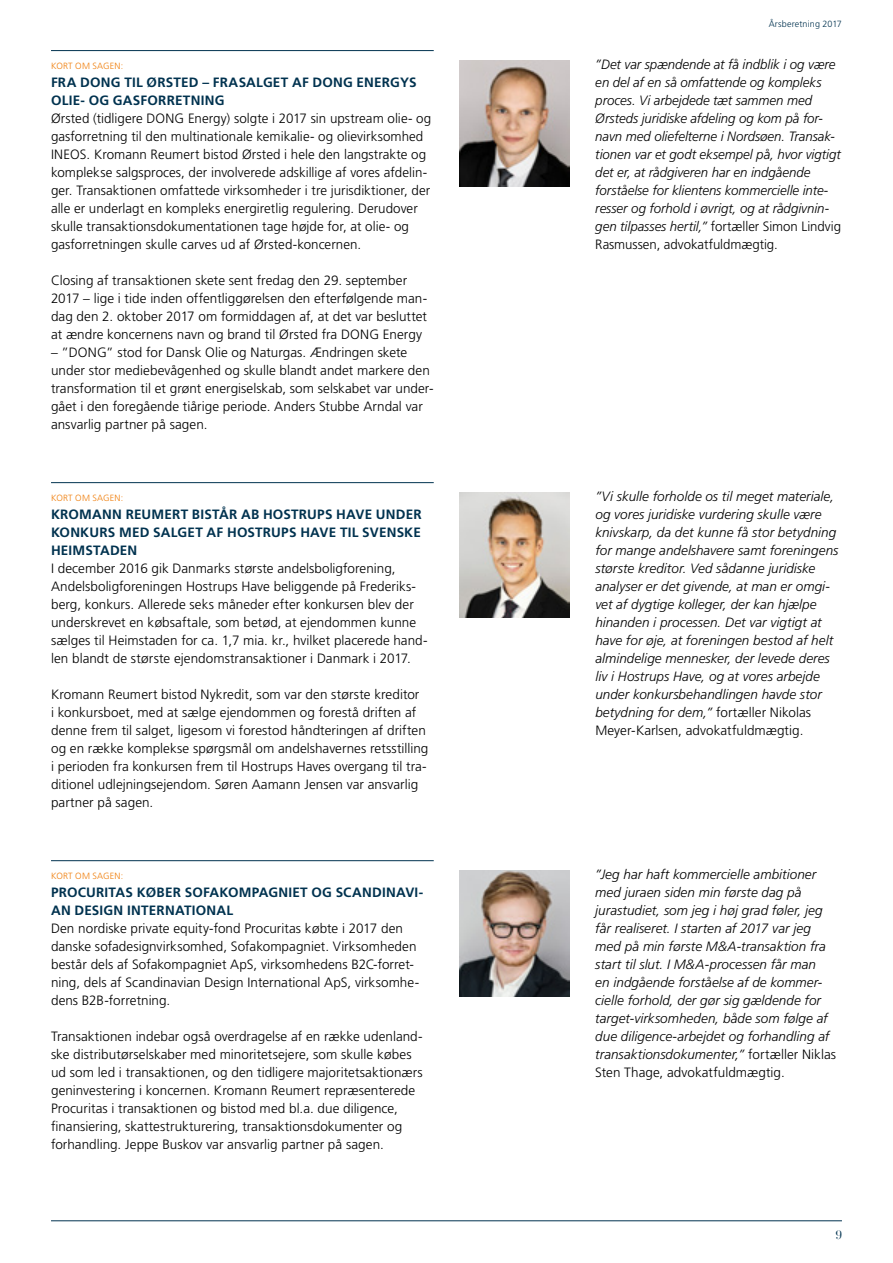
<style>
.page{position:relative;width:893px;height:1263px;background:#fff}
.page>*{position:absolute;margin:0;border:0;box-sizing:border-box;transform-origin:0 0}
.t1{font:300 13.5px/18px "Frutiger LT Std";letter-spacing:.005em;color:#000}
.t2{font:italic 300 13.5px/18px "Frutiger LT Std";color:#000}
.t3{font:700 13.5px/18px "Frutiger LT Std";letter-spacing:.015em;color:#00324f}
.t4{font:12px "Didot LT Std";color:#00324f}
.t5{font:300 9px "Frutiger LT Std";letter-spacing:.02em;color:#f07e0b}
.t6{font:300 9px "Frutiger LT Std";letter-spacing:.015em;color:#00324f}
.s1{font-style:normal}
</style>
<div class="page">
<hr style="left:51px;top:1220px;width:791px;height:1px;background:#00324f">
<hr style="left:51px;top:482px;width:383px;height:1px;background:#00324f">
<hr style="left:51px;top:860px;width:383px;height:1px;background:#00324f">
<hr style="left:51px;top:50px;width:383px;height:1px;background:#00324f">
<img style="left:459px;top:60px;width:111px;height:126px">
<img style="left:459px;top:492px;width:111px;height:126px">
<img style="left:459px;top:870px;width:111px;height:126px">
<p class="t5" style="left:51px;top:61px;width:74px">KORT OM SAGEN:</p>
<p class="t3" style="left:51px;top:73px;width:367px">FRA DONG TIL ØRSTED – FRASALGET AF DONG ENERGYS<br>OLIE- OG GASFORRETNING</p>
<p class="t1" style="left:51px;top:110px;width:382px">Ørsted (tidligere DONG Energy) solgte i 2017 sin upstream olie- og gasforretning til den multinationale kemikalie- og olievirksomhed INEOS. Kromann Reumert bistod Ørsted i hele den langstrakte og komplekse salgsproces, der involverede adskillige af vores afdelin&shy;ger. Transaktionen omfattede virksomheder i tre jurisdiktioner, der alle er underlagt en kompleks energiretlig regulering. Derudover skulle transaktionsdokumentationen tage højde for, at olie- og gasforretningen skulle carves ud af Ørsted-koncernen.</p>
<p class="t1" style="left:51px;top:272px;width:378px">Closing af transaktionen skete sent fredag den 29. september 2017 – lige i tide inden offentliggørelsen den efterfølgende man&shy;dag den 2. oktober 2017 om formiddagen af, at det var besluttet at ændre koncernens navn og brand til Ørsted fra DONG Energy</p>
<p class="t1" style="left:51px;top:344px;width:384px">– ”DONG” stod for Dansk Olie og Naturgas. Ændringen skete under stor mediebevågenhed og skulle blandt andet markere den transformation til et grønt energiselskab, som selskabet var under&shy;gået i den foregående tiårige periode. Anders Stubbe Arndal var ansvarlig partner på sagen.</p>
<p class="t5" style="left:51px;top:493px;width:74px">KORT OM SAGEN:</p>
<p class="t3" style="left:51px;top:505px;width:372px;text-align:justify">KROMANN REUMERT BISTÅR AB HOSTRUPS HAVE UNDER KONKURS MED SALGET AF HOSTRUPS HAVE TIL SVENSKE HEIMSTADEN</p>
<p class="t1" style="left:51px;top:560px;width:378px">I december 2016 gik Danmarks største andelsboligforening, Andelsboligforeningen Hostrups Have beliggende på Frederiks&shy;berg, konkurs. Allerede seks måneder efter konkursen blev der underskrevet en købsaftale, som betød, at ejendommen kunne sælges til Heimstaden for ca. 1,7 mia. kr., hvilket placerede hand&shy;len blandt de største ejendomstransaktioner i Danmark i 2017.</p>
<p class="t1" style="left:51px;top:686px;width:379px">Kromann Reumert bistod Nykredit, som var den største kreditor<br>i konkursboet, med at sælge ejendommen og forestå driften af denne frem til salget, ligesom vi forestod håndteringen af driften og en række komplekse spørgsmål om andelshavernes retsstilling i perioden fra konkursen frem til Hostrups Haves overgang til tra&shy;ditionel udlejningsejendom. Søren Aamann Jensen var ansvarlig partner på sagen.</p>
<p class="t5" style="left:51px;top:871px;width:74px">KORT OM SAGEN:</p>
<p class="t3" style="left:51px;top:883px;width:374px">PROCURITAS KØBER SOFAKOMPAGNIET OG SCANDINAVI-<br>AN DESIGN INTERNATIONAL</p>
<p class="t1" style="left:51px;top:920px;width:370px">Den nordiske private equity-fond Procuritas købte i 2017 den danske sofadesignvirksomhed, Sofakompagniet. Virksomheden består dels af Sofakompagniet ApS, virksomhedens B2C-forret&shy;ning, dels af Scandinavian Design International ApS, virksomhe&shy;dens B2B-forretning.</p>
<p class="t1" style="left:51px;top:1028px;width:373px">Transaktionen indebar også overdragelse af en række udenland&shy;ske distributørselskaber med minoritetsejere, som skulle købes ud som led i transaktionen, og den tidligere majoritetsaktionærs geninvestering i koncernen. Kromann Reumert repræsenterede Procuritas i transaktionen og bistod med bl.a. due diligence, finansiering, skattestrukturering, transaktionsdokumenter og forhandling. Jeppe Buskov var ansvarlig partner på sagen.</p>
<p class="t6" style="left:769px;top:19px;width:75px">Årsberetning 2017</p>
<p class="t2" style="left:595px;top:56px;width:247px">”Det var spændende at få indblik i og være en del af en så omfattende og kompleks proces. Vi arbejdede tæt sammen med Ørsteds juridiske afdeling og kom på for&shy;navn med oliefelterne i Nordsøen. Transak&shy;tionen var et godt eksempel på, hvor vigtigt det er, at rådgiveren har en indgående forståelse for klientens kommercielle inte&shy;resser og forhold i øvrigt, og at rådgivnin&shy;gen tilpasses hertil,” <span class="s1">fortæller Simon Lindvig Rasmussen, advokatfuldmægtig.</span></p>
<p class="t2" style="left:595px;top:487px;width:245px">”Vi skulle forholde os til meget materiale, og vores juridiske vurdering skulle være knivskarp, da det kunne få stor betydning for mange andelshavere samt foreningens største kreditor. Ved sådanne juridiske analyser er det givende, at man er omgi&shy;vet af dygtige kolleger, der kan hjælpe hinanden i processen. Det var vigtigt at have for øje, at foreningen bestod af helt almindelige mennesker, der levede deres liv i Hostrups Have, og at vores arbejde under konkursbehandlingen havde stor betydning for dem,” <span class="s1">fortæller Nikolas Meyer-Karlsen, advokatfuldmægtig.</span></p>
<p class="t2" style="left:595px;top:866px;width:242px">”Jeg har haft kommercielle ambitioner med juraen siden min første dag på jurastudiet, som jeg i høj grad føler, jeg får realiseret. I starten af 2017 var jeg med på min første M&amp;A-transaktion fra start til slut. I M&amp;A-processen får man<br>en indgående forståelse af de kommer&shy;cielle forhold, der gør sig gældende for target-virksomheden, både som følge af due diligence-arbejdet og forhandling af transaktionsdokumenter,” <span class="s1">fortæller Niklas Sten Thage, advokatfuldmægtig.</span></p>
<p class="t4" style="left:836px;top:1228px;width:8px">9</p>
</div>
